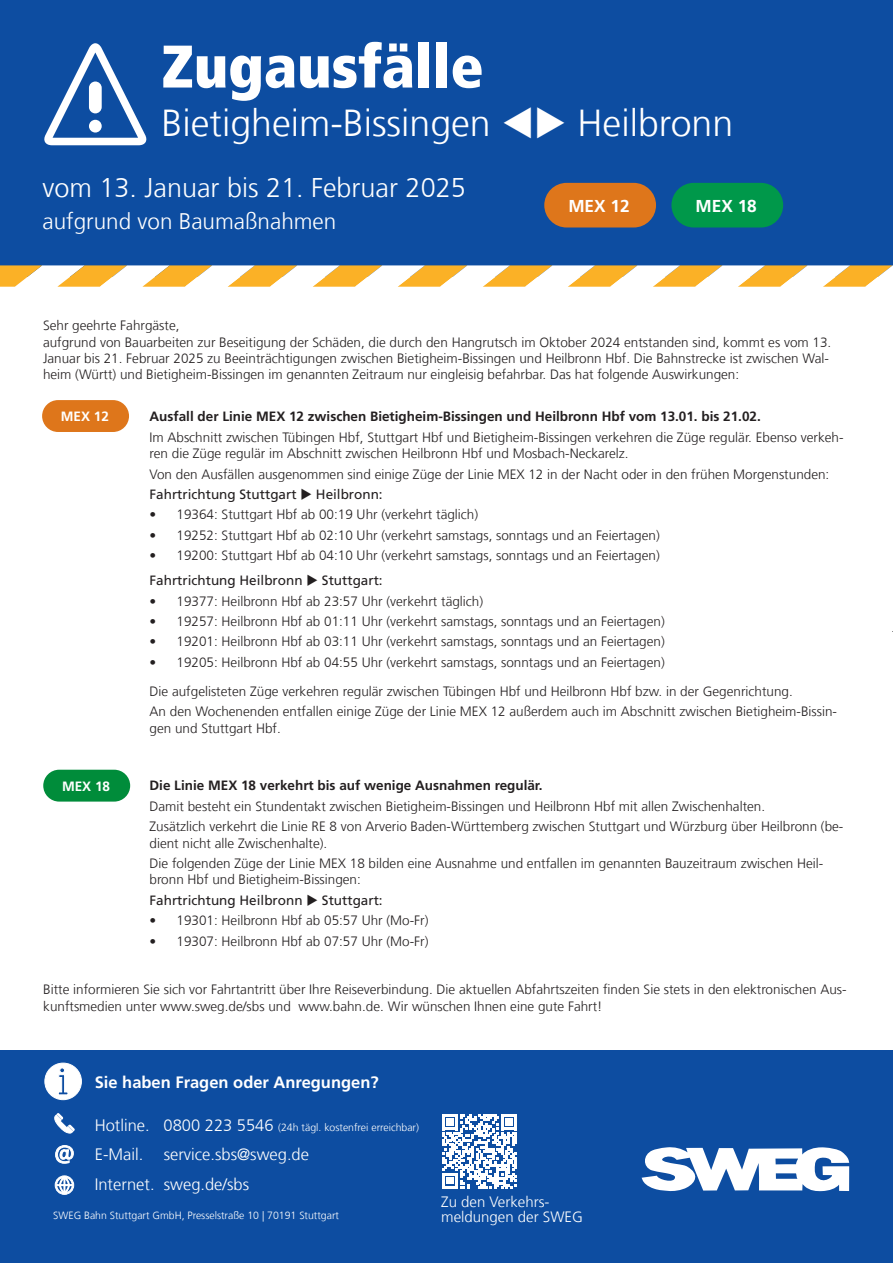
<style>
.page{position:relative;width:893px;height:1263px;background:#fff}
.page>*{position:absolute;margin:0;border:0;box-sizing:border-box;transform-origin:0 0}
.t1{font:900 condensed 60px "Frutiger LT Com";color:#fff}
.t2{font:300 37.5px "Frutiger LT Com";color:#fff}
.t3{font:300 27px "Frutiger LT Com";color:#fff}
.t4{font:300 22.5px "Frutiger LT Com";color:#fff}
.t5{font:700 17.25px "Frutiger LT Com";color:#fff}
.t6{font:300 16.5px/29.7px "Frutiger LT Com";color:#fff}
.t7{font:700 16.5px "Frutiger LT Com";color:#fff}
.t8{font:300 15px/15px "Frutiger LT Com";color:#fff}
.t9{font:300 13.5px/16.2px "Frutiger LT Com";color:#231f20}
.t10{font:700 13.5px "Frutiger LT Com";color:#231f20}
.t11{font:13.5px "Frutiger LT Com";color:#231f20}
.t12{font:700 13.5px "Frutiger LT Com";color:#fff}
.t13{font:300 10.5px "Frutiger LT Com";color:#fff}
.s1{font-size:16.5px}
</style>
<div class="page">
<div style="left:0;top:1050px;width:893px;height:213px;background:#0d4da1"></div>
<div style="left:0;top:0;width:893px;height:277px;background:#0d4da1"></div>
<svg style="left:44px;top:43px;width:102px;height:102px"></svg>
<div style="left:89px;top:120px;width:13px;height:13px;background:#fff;border-radius:50%"></div>
<div style="left:89px;top:82px;width:13px;height:31px;background:#fff;border-radius:6px"></div>
<svg style="left:642px;top:1147px;width:207px;height:44px"></svg>
<svg style="left:0;top:265px;width:893px;height:22px"></svg>
<svg style="left:54px;top:1113px;width:20px;height:20px"></svg>
<svg style="left:44px;top:1062px;width:38px;height:38px"></svg>
<svg style="left:442px;top:1114px;width:75px;height:75px"></svg>
<svg style="left:55px;top:1145px;width:19px;height:18px"></svg>
<svg style="left:55px;top:1175px;width:19px;height:19px"></svg>
<div style="left:544px;top:183px;width:112px;height:44px;background:#de761b;border-radius:22px"></div>
<div style="left:671px;top:183px;width:112px;height:44px;background:#00984a;border-radius:22px"></div>
<div style="left:42px;top:400px;width:87px;height:32px;background:#de761b;border-radius:16px"></div>
<div style="left:43px;top:770px;width:87px;height:31px;background:#008c3a;border-radius:16px"></div>
<h1 class="t1" style="left:162px;top:30px;width:324px">Zugausfälle</h1>
<h2 class="t2" style="left:162px;top:101px;width:573px">Bietigheim-Bissingen ▼◆ Heilbronn</h2>
<h3 class="t3" style="left:43px;top:172px;width:425px">vom 13. Januar bis 21. Februar 2025</h3>
<h3 class="t4" style="left:43px;top:209px;width:295px">aufgrund von Baumaßnahmen</h3>
<p class="t5" style="left:568px;top:195px;width:63px">MEX 12</p>
<p class="t5" style="left:695px;top:195px;width:63px">MEX 18</p>
<p class="t9" style="left:43px;top:318px;width:790px">Sehr geehrte Fahrgäste,<br>aufgrund von Bauarbeiten zur Beseitigung der Schäden, die durch den Hangrutsch im Oktober 2024 entstanden sind, kommt es vom 13.<br>Januar bis 21. Februar 2025 zu Beeinträchtigungen zwischen Bietigheim-Bissingen und Heilbronn Hbf. Die Bahnstrecke ist zwischen Wal&shy;heim (Württ) und Bietigheim-Bissingen im genannten Zeitraum nur eingleisig befahrbar. Das hat folgende Auswirkungen:</p>
<p class="t12" style="left:61px;top:408px;width:50px">MEX 12</p>
<p class="t12" style="left:62px;top:778px;width:50px">MEX 18</p>
<p class="t10" style="left:150px;top:409px;width:613px">Ausfall der Linie MEX 12 zwischen Bietigheim-Bissingen und Heilbronn Hbf vom 13.01. bis 21.02.</p>
<p class="t9" style="left:150px;top:429px;width:695px">Im Abschnitt zwischen Tübingen Hbf, Stuttgart Hbf und Bietigheim-Bissingen verkehren die Züge regulär. Ebenso verkeh&shy;ren die Züge regulär im Abschnitt zwischen Heilbronn Hbf und Mosbach-Neckarelz.</p>
<p class="t9" style="left:150px;top:466px;width:681px">Von den Ausfällen ausgenommen sind einige Züge der Linie MEX 12 in der Nacht oder in den frühen Morgenstunden:</p>
<p class="t11" style="left:150px;top:486px;width:235px">Fahrtrichtung Stuttgart ◆ Heilbronn:</p>
<p class="t9" style="left:150px;top:507px;width:330px">• 19364: Stuttgart Hbf ab 00:19 Uhr (verkehrt täglich)</p>
<p class="t9" style="left:150px;top:527px;width:512px">• 19252: Stuttgart Hbf ab 02:10 Uhr (verkehrt samstags, sonntags und an Feiertagen)</p>
<p class="t9" style="left:150px;top:548px;width:512px">• 19200: Stuttgart Hbf ab 04:10 Uhr (verkehrt samstags, sonntags und an Feiertagen)</p>
<p class="t11" style="left:150px;top:572px;width:235px">Fahrtrichtung Heilbronn ◆ Stuttgart:</p>
<p class="t9" style="left:150px;top:593px;width:335px">• 19377: Heilbronn Hbf ab 23:57 Uhr (verkehrt täglich)</p>
<p class="t9" style="left:150px;top:613px;width:517px">• 19257: Heilbronn Hbf ab 01:11 Uhr (verkehrt samstags, sonntags und an Feiertagen)</p>
<p class="t9" style="left:150px;top:634px;width:517px">• 19201: Heilbronn Hbf ab 03:11 Uhr (verkehrt samstags, sonntags und an Feiertagen)</p>
<p class="t9" style="left:150px;top:654px;width:517px">• 19205: Heilbronn Hbf ab 04:55 Uhr (verkehrt samstags, sonntags und an Feiertagen)</p>
<p class="t9" style="left:150px;top:683px;width:645px">Die aufgelisteten Züge verkehren regulär zwischen Tübingen Hbf und Heilbronn Hbf bzw. in der Gegenrichtung.</p>
<p class="t9" style="left:150px;top:704px;width:689px">An den Wochenenden entfallen einige Züge der Linie MEX 12 außerdem auch im Abschnitt zwischen Bietigheim-Bissin&shy;gen und Stuttgart Hbf.</p>
<p class="t10" style="left:150px;top:778px;width:395px">Die Linie MEX 18 verkehrt bis auf wenige Ausnahmen regulär.</p>
<p class="t9" style="left:150px;top:798px;width:617px">Damit besteht ein Stundentakt zwischen Bietigheim-Bissingen und Heilbronn Hbf mit allen Zwischenhalten.</p>
<p class="t9" style="left:150px;top:819px;width:695px">Zusätzlich verkehrt die Linie RE 8 von Arverio Baden-Württemberg zwischen Stuttgart und Würzburg über Heilbronn (be&shy;dient nicht alle Zwischenhalte).</p>
<p class="t9" style="left:150px;top:855px;width:675px">Die folgenden Züge der Linie MEX 18 bilden eine Ausnahme und entfallen im genannten Bauzeitraum zwischen Heil&shy;bronn Hbf und Bietigheim-Bissingen:</p>
<p class="t11" style="left:150px;top:892px;width:235px">Fahrtrichtung Heilbronn ◆ Stuttgart:</p>
<p class="t9" style="left:150px;top:912px;width:280px">• 19301: Heilbronn Hbf ab 05:57 Uhr (Mo-Fr)</p>
<p class="t9" style="left:150px;top:933px;width:280px">• 19307: Heilbronn Hbf ab 07:57 Uhr (Mo-Fr)</p>
<p class="t9" style="left:43px;top:982px;width:805px">Bitte informieren Sie sich vor Fahrtantritt über Ihre Reiseverbindung. Die aktuellen Abfahrtszeiten finden Sie stets in den elektronischen Aus&shy;kunftsmedien unter www.sweg.de/sbs und www.bahn.de. Wir wünschen Ihnen eine gute Fahrt!</p>
<p class="t7" style="left:95px;top:1073px;width:285px">Sie haben Fragen oder Anregungen?</p>
<p class="t13" style="left:95px;top:1121px;width:326px"><span class="s1">Hotline. 0800 223 5546</span> (24h tägl. kostenfrei erreichbar)</p>
<p class="t6" style="left:95px;top:1140px;width:216px">E-Mail. service.sbs@sweg.de<br>Internet. sweg.de/sbs</p>
<p class="t13" style="left:53px;top:1209px;width:287px">SWEG Bahn Stuttgart GmbH, Presselstraße 10 | 70191 Stuttgart</p>
<p class="t8" style="left:441px;top:1195px;width:143px">Zu den Verkehrs&shy;meldungen der SWEG</p>
</div>
